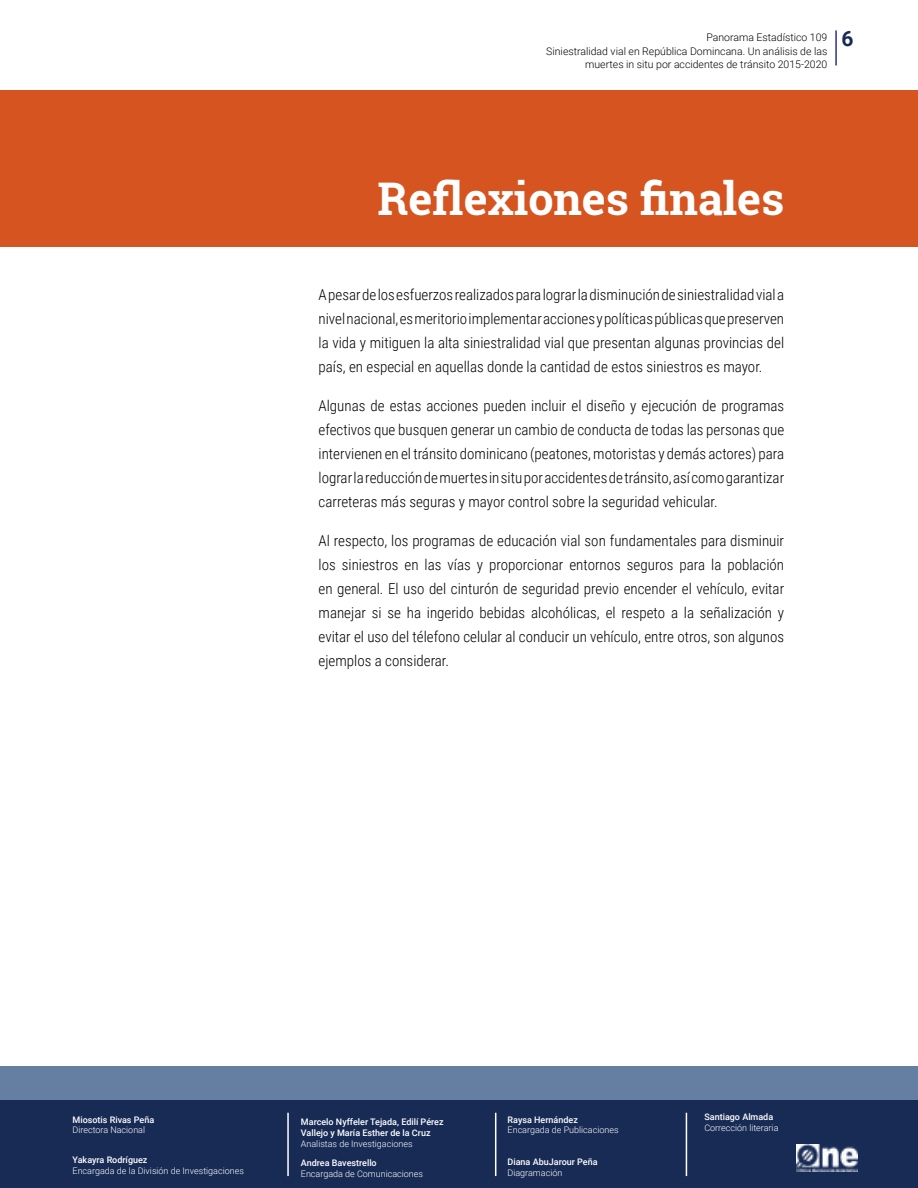
<style>
.page{position:relative;width:918px;height:1188px;background:#fff}
.page>*{position:absolute;margin:0;border:0;box-sizing:border-box;transform-origin:0 0}
.t1{font:700 45px "Roboto Slab";color:#fff}
.t2{font:300 15px/24px "Roboto Condensed";color:#000;text-align:justify}
.t3{font:300 10.5px "Roboto";color:#000}
.t4{font:300 9px "Roboto";color:#fff}
.t5{font:500 9px/10.8px "Roboto";color:#fff}
.s1{font-weight:700;font-size:21px;color:#182b55}
</style>
<div class="page">
<hr style="left:835px;top:30px;width:2px;height:35px;background:#2e3092">
<div style="left:0;top:1100px;width:918px;height:88px;background:#182b55"></div>
<div style="left:0;top:1066px;width:918px;height:34px;background:#647fa1"></div>
<hr style="left:686px;top:1113px;width:1px;height:63px;background:#fff">
<hr style="left:495px;top:1113px;width:1px;height:63px;background:#fff">
<hr style="left:287px;top:1113px;width:2px;height:63px;background:#fff">
<img style="left:796px;top:1145px;width:62px;height:26px">
<div style="left:0;top:90px;width:918px;height:157px;background:#d55420"></div>
<p class="t3" style="left:706px;top:30px;width:149px">Panorama Estadístico 109 <span class="s1">6</span></p>
<p class="t3" style="left:546px;top:44px;width:283px">Siniestralidad vial en República Domincana. Un análisis de las</p>
<p class="t3" style="left:585px;top:57px;width:244px">muertes in situ por accidentes de tránsito 2015-2020</p>
<h1 class="t1" style="left:378px;top:168px;width:408px">Reflexiones finales</h1>
<p class="t2" style="left:319px;top:282px;width:467px">A pesar de los esfuerzos realizados para lograr la disminución de siniestralidad vial a nivel nacional, es meritorio implementar acciones y políticas públicas que preserven la vida y mitiguen la alta siniestralidad vial que presentan algunas provincias del país, en especial en aquellas donde la cantidad de estos siniestros es mayor.</p>
<p class="t2" style="left:319px;top:393px;width:467px">Algunas de estas acciones pueden incluir el diseño y ejecución de programas efectivos que busquen generar un cambio de conducta de todas las personas que intervienen en el tránsito dominicano (peatones, motoristas y demás actores) para lograr la reducción de muertes in situ por accidentes de tránsito, así como garantizar carreteras más seguras y mayor control sobre la seguridad vehicular.</p>
<p class="t2" style="left:319px;top:528px;width:467px">Al respecto, los programas de educación vial son fundamentales para disminuir los siniestros en las vías y proporcionar entornos seguros para la población en general. El uso del cinturón de seguridad previo encender el vehículo, evitar manejar si se ha ingerido bebidas alcohólicas, el respeto a la señalización y evitar el uso del télefono celular al conducir un vehículo, entre otros, son algunos ejemplos a considerar.</p>
<p class="t5" style="left:73px;top:1114px;width:83px">Miosotis Rivas Peña</p>
<p class="t4" style="left:73px;top:1124px;width:74px">Directora Nacional</p>
<p class="t5" style="left:73px;top:1154px;width:76px">Yakayra Rodríguez</p>
<p class="t4" style="left:73px;top:1165px;width:173px">Encargada de la División de Investigaciones</p>
<p class="t5" style="left:301px;top:1116px;width:144px">Marcelo Nyffeler Tejada, Edilí Pérez<br>Vallejo y María Esther de la Cruz</p>
<p class="t4" style="left:301px;top:1137px;width:113px">Analistas de Investigaciones</p>
<p class="t5" style="left:301px;top:1158px;width:77px">Andrea Bavestrello</p>
<p class="t4" style="left:301px;top:1168px;width:124px">Encargada de Comunicaciones</p>
<p class="t5" style="left:508px;top:1114px;width:72px">Raysa Hernández</p>
<p class="t4" style="left:508px;top:1124px;width:112px">Encargada de Publicaciones</p>
<p class="t5" style="left:508px;top:1156px;width:92px">Diana AbuJarour Peña</p>
<p class="t4" style="left:508px;top:1166px;width:56px">Diagramación</p>
<p class="t5" style="left:704px;top:1111px;width:70px">Santiago Almada</p>
<p class="t4" style="left:704px;top:1122px;width:76px">Corrección literaria</p>
</div>
